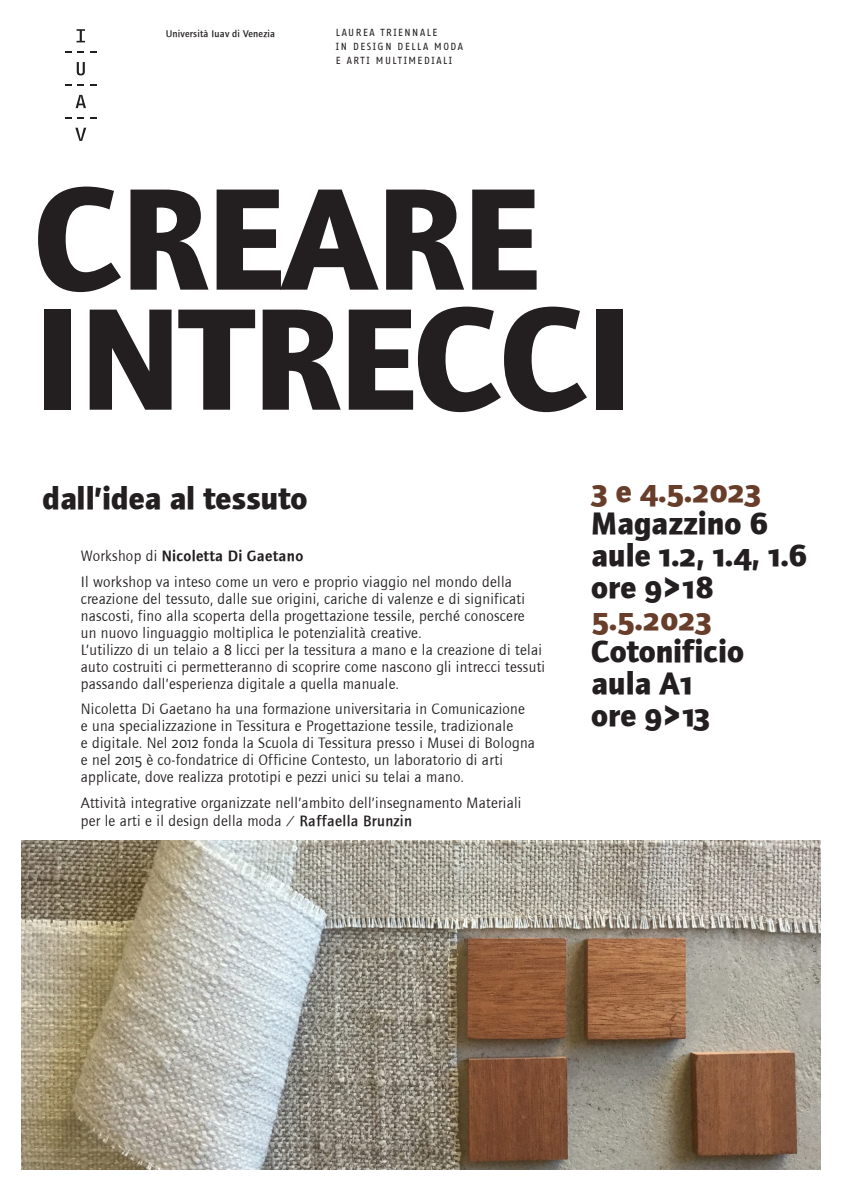
<style>
.page{position:relative;width:842px;height:1191px;background:#fff}
.page>*{position:absolute;margin:0;border:0;box-sizing:border-box;transform-origin:0 0}
.TITOLO{font:700 150px/120px "Foundry Journal";letter-spacing:-.01em;color:#231f20}
.SOTTOTITOLO___INFO{font:700 32px/32px "Foundry Journal";color:#231f20}
.SOTTOTITOLO___INFO-2{font:700 32px "Foundry Journal Sc";color:#683e2b}
.SOTTOTITOLO___INFO-3{font:700 32px "Foundry Journal Sc";color:#231f20}
.TESTO_piccolo{font:15.5px/17px "Foundry Journal";letter-spacing:.02em;color:#231f20}
.TESTO_piccolo-2{font:15.5px "Foundry Journal Demi";letter-spacing:.02em;color:#231f20}
.INTESTAZIONE_maiusco{font:10px/14px "Fago Office Sans";letter-spacing:.15em;color:#231f20}
.t1{font:500 10px "Foundry Journal";letter-spacing:.02em;color:#231f20}
.s1{font-family:"Foundry Journal"}
.s2{font-family:"Foundry Journal Sc"}
.s3{font-weight:500}
</style>
<div class="page">
<svg style="left:77px;top:29px;width:8px;height:13px"></svg>
<svg style="left:65px;top:51px;width:7px;height:2px"></svg>
<svg style="left:78px;top:51px;width:6px;height:2px"></svg>
<svg style="left:90px;top:51px;width:6px;height:2px"></svg>
<svg style="left:77px;top:62px;width:8px;height:13px"></svg>
<svg style="left:65px;top:84px;width:7px;height:2px"></svg>
<svg style="left:78px;top:84px;width:6px;height:2px"></svg>
<svg style="left:90px;top:84px;width:6px;height:2px"></svg>
<svg style="left:76px;top:95px;width:10px;height:13px"></svg>
<svg style="left:65px;top:117px;width:7px;height:2px"></svg>
<svg style="left:78px;top:117px;width:6px;height:2px"></svg>
<svg style="left:90px;top:117px;width:6px;height:2px"></svg>
<svg style="left:75px;top:128px;width:11px;height:13px"></svg>
<img style="left:21px;top:840px;width:800px;height:329px">
<p class="t1" style="left:166px;top:28px;width:111px">Università Iuav di Venezia</p>
<p class="INTESTAZIONE_maiusco" style="left:336px;top:26px;width:129px">LAUREA TRIENNALE<br>IN DESIGN DELLA MODA<br>E ARTI MULTIMEDIALI</p>
<p class="TITOLO" style="left:34px;top:179px;width:601px">CREARE<br>INTRECCI</p>
<p class="SOTTOTITOLO___INFO" style="left:43px;top:483px;width:267px">dall’idea al tessuto</p>
<p class="TESTO_piccolo-2" style="left:81px;top:547px;width:224px"><span class="s1">Workshop di</span> Nicoletta Di Gaetano</p>
<p class="TESTO_piccolo" style="left:81px;top:573px;width:446px">Il workshop va inteso come un vero e proprio viaggio nel mondo della creazione del tessuto, dalle sue origini, cariche di valenze e di significati nascosti, fino alla scoperta della progettazione tessile, perché conoscere un nuovo linguaggio moltiplica le potenzialità creative.</p>
<p class="TESTO_piccolo" style="left:81px;top:641px;width:466px">L’utilizzo di un telaio a <span class="s2">8</span> licci per la tessitura a mano e la creazione di telai auto costruiti ci permetteranno di scoprire come nascono gli intrecci tessuti passando dall’esperienza digitale a quella manuale.</p>
<p class="TESTO_piccolo" style="left:81px;top:701px;width:456px">Nicoletta Di Gaetano ha una formazione universitaria in Comunicazione e una specializzazione in Tessitura e Progettazione tessile, tradizionale<br>e digitale. Nel <span class="s2">2012</span> fonda la Scuola di Tessitura presso i Musei di Bologna e nel <span class="s2">2015</span> è co-fondatrice di Officine Contesto, un laboratorio di arti applicate, dove realizza prototipi e pezzi unici su telai a mano.</p>
<p class="TESTO_piccolo" style="left:81px;top:794px;width:442px;line-height:18px">Attività integrative organizzate nell’ambito dell’insegnamento Materiali per le arti e il design della moda / <span class="s3">Raffaella Brunzin</span></p>
<p class="SOTTOTITOLO___INFO-2" style="left:591px;top:473px;width:172px">3 <span class="s1">e</span> 4.5.2023</p>
<p class="SOTTOTITOLO___INFO" style="left:591px;top:507px;width:217px">Magazzino <span class="s2">6 </span>aule <span class="s2">1.2</span>, <span class="s2">1.4</span>, <span class="s2">1.6</span></p>
<p class="SOTTOTITOLO___INFO-3" style="left:591px;top:569px;width:124px"><span class="s1">ore</span> 9&gt;18</p>
<p class="SOTTOTITOLO___INFO-2" style="left:591px;top:601px;width:122px">5.5.2023</p>
<p class="SOTTOTITOLO___INFO" style="left:591px;top:635px;width:155px">Cotonificio</p>
<p class="SOTTOTITOLO___INFO" style="left:591px;top:667px;width:103px">aula A<span class="s2">1</span></p>
<p class="SOTTOTITOLO___INFO-3" style="left:591px;top:697px;width:121px"><span class="s1">ore</span> 9&gt;13</p>
</div>
